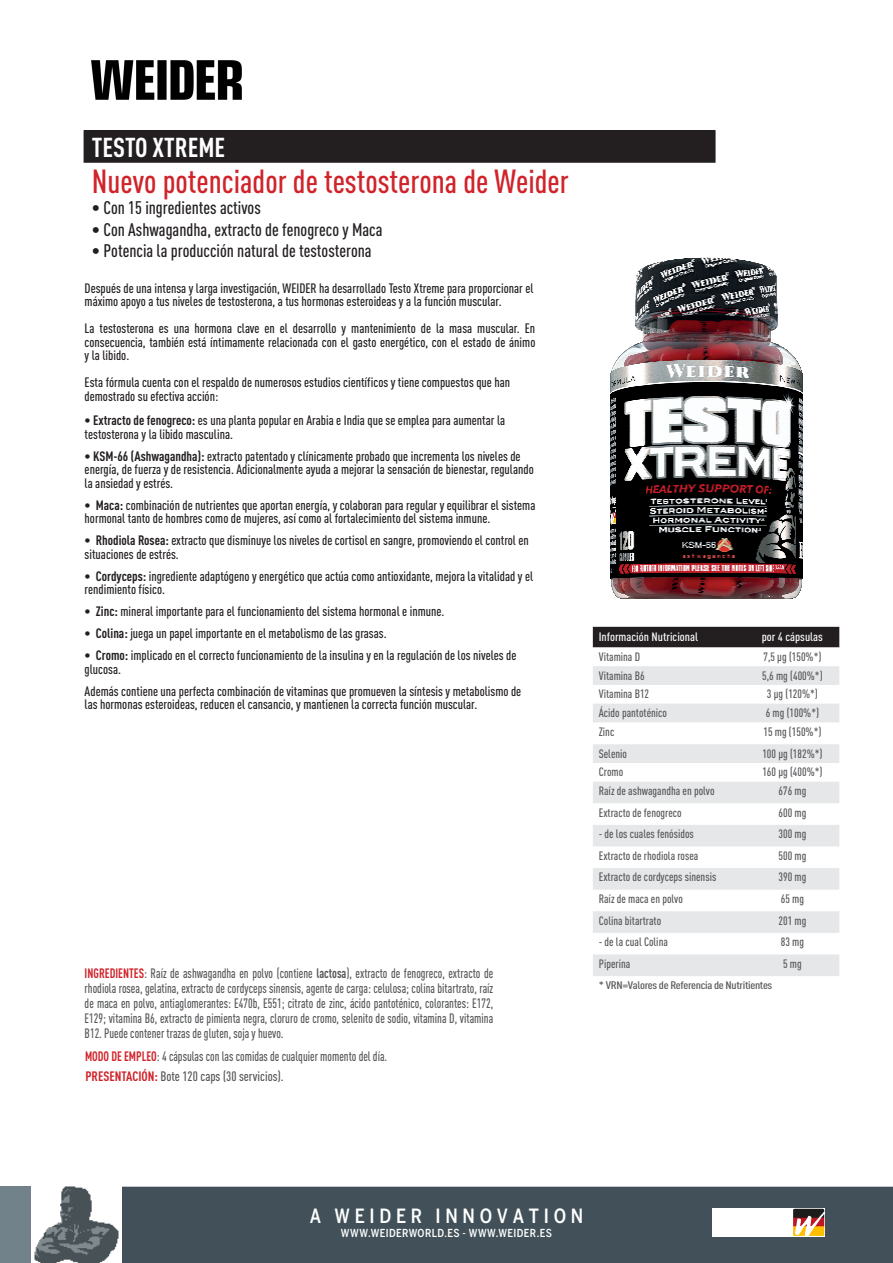
<style>
.page{position:relative;width:893px;height:1263px;background:#fff}
.page>*{position:absolute;margin:0;border:0;box-sizing:border-box;transform-origin:0 0}
.Resaltados{font:500 33px "DIN Cond";color:#d1232a}
.Resaltados-2{font:700 27px "DIN Cond";color:#fff}
.t1{font:500 condensed 19.5px "Benton Sans";letter-spacing:.24em;color:#fff}
.Resaltados-3{font:500 18px "DIN Cond";color:#231f20}
.Texto{font:500 13.5px/13.5px "DIN Cond";color:#231f20}
.t2{font:500 13.5px/15px "DIN Cond";color:#57585a;text-align:justify;scale:.9 1}
.t3{font:500 13.5px "DIN Cond";color:#57585a}
.t4{font:500 12px "DIN Cond";color:#57585a}
.t5{font:500 12px "DIN Cond";color:#fff;scale:1.1 1}
.t6{font:500 condensed 10.95px "Benton Sans";letter-spacing:.035em;color:#fff}
.t7{font:500 10.8px "DIN Cond";letter-spacing:-.025em;color:#57585a;scale:1.22 1}
.s1{font-weight:700}
.s2{font-weight:700;color:#d1232a}
</style>
<div class="page">
<div style="left:84px;top:131px;width:631px;height:31px;background:#231f20"></div>
<div style="left:84px;top:130px;width:632px;height:33px;border:2px solid #231f20"></div>
<img style="left:91px;top:60px;width:151px;height:39px">
<img style="left:611px;top:257px;width:191px;height:341px">
<div style="left:593px;top:627px;width:246px;height:20px;background:#231f20"></div>
<svg style="left:593px;top:666px;width:246px;height:310px;fill:#e6e7e9"></svg>
<div style="left:0;top:1187px;width:87px;height:76px;background:#72828a"></div>
<div style="left:122px;top:1187px;width:771px;height:76px;background:#425159"></div>
<img style="left:31px;top:1186px;width:88px;height:77px">
<img style="left:713px;top:1209px;width:111px;height:27px">
<p class="Resaltados-2" style="left:92px;top:131px;width:135px">TESTO XTREME</p>
<p class="Resaltados" style="left:92px;top:161px;width:478px">Nuevo potenciador de testosterona de Weider</p>
<p class="Resaltados-3" style="left:92px;top:197px;width:170px">• Con 15 ingredientes activos</p>
<p class="Resaltados-3" style="left:92px;top:219px;width:292px">• Con Ashwagandha, extracto de fenogreco y Maca</p>
<p class="Resaltados-3" style="left:92px;top:240px;width:281px">• Potencia la producción natural de testosterona</p>
<p class="Texto" style="left:85px;top:281px;width:450px">Después de una intensa y larga investigación, WEIDER ha desarrollado Testo Xtreme para proporcionar el</p>
<p class="Texto" style="left:85px;top:294px;width:418px">máximo apoyo a tus niveles de testosterona, a tus hormonas esteroideas y a la función muscular.</p>
<p class="Texto" style="left:85px;top:321px;width:452px;text-align:justify">La testosterona es una hormona clave en el desarrollo y mantenimiento de la masa muscular. En consecuencia, también está íntimamente relacionada con el gasto energético, con el estado de ánimo y la libido.</p>
<p class="Texto" style="left:85px;top:375px;width:427px">Esta fórmula cuenta con el respaldo de numerosos estudios científicos y tiene compuestos que han</p>
<p class="Texto" style="left:85px;top:389px;width:135px">demostrado su efectiva acción:</p>
<p class="Texto" style="left:85px;top:414px;width:422px">• <span class="s1">Extracto de fenogreco:</span> es una planta popular en Arabia e India que se emplea para aumentar la testosterona y la libido masculina.</p>
<p class="Texto" style="left:85px;top:449px;width:451px">• <span class="s1">KSM-66 (Ashwagandha):</span> extracto patentado y clínicamente probado que incrementa los niveles de energía, de fuerza y de resistencia. Adicionalmente ayuda a mejorar la sensación de bienestar, regulando la ansiedad y estrés.</p>
<p class="Texto" style="left:85px;top:498px;width:452px">• <span class="s1">Maca:</span> combinación de nutrientes que aportan energía, y colaboran para regular y equilibrar el sistema hormonal tanto de hombres como de mujeres, así como al fortalecimiento del sistema inmune.</p>
<p class="Texto" style="left:85px;top:534px;width:446px">• <span class="s1">Rhodiola Rosea:</span> extracto que disminuye los niveles de cortisol en sangre, promoviendo el control en situaciones de estrés.</p>
<p class="Texto" style="left:85px;top:569px;width:450px">• <span class="s1">Cordyceps:</span> ingrediente adaptógeno y energético que actúa como antioxidante, mejora la vitalidad y el rendimiento físico.</p>
<p class="Texto" style="left:85px;top:605px;width:361px">• <span class="s1">Zinc:</span> mineral importante para el funcionamiento del sistema hormonal e inmune.</p>
<p class="Texto" style="left:85px;top:627px;width:303px">• <span class="s1">Colina:</span> juega un papel importante en el metabolismo de las grasas.</p>
<p class="Texto" style="left:85px;top:649px;width:433px">• <span class="s1">Cromo:</span> implicado en el correcto funcionamiento de la insulina y en la regulación de los niveles de glucosa.</p>
<p class="Texto" style="left:85px;top:684px;width:438px">Además contiene una perfecta combinación de vitaminas que promueven la síntesis y metabolismo de las hormonas esteroideas, reducen el cansancio, y mantienen la correcta función muscular.</p>
<p class="t2" style="left:85px;top:966px;width:456px"><span class="s2">INGREDIENTES</span>: Raíz de ashwagandha en polvo (contiene <span class="s1">lactosa</span>), extracto de fenogreco, extracto de rhodiola rosea, gelatina, extracto de cordyceps sinensis, agente de carga: celulosa; colina bitartrato, raíz de maca en polvo, antiaglomerantes: E470b, E551; citrato de zinc, ácido pantoténico, colorantes: E172, E129; vitamina B6, extracto de pimienta negra, cloruro de cromo, selenito de sodio, vitamina D, vitamina B12. Puede contener trazas de gluten, soja y huevo.</p>
<p class="t3" style="left:85px;top:1068px;width:200px"><span class="s2">PRESENTACIÓN:</span> Bote 120 caps (30 servicios).</p>
<p class="t2" style="left:85px;top:1048px;width:337px"><span class="s2">MODO DE EMPLEO</span>: 4 cápsulas con las comidas de cualquier momento del día.</p>
<p class="t5" style="left:599px;top:630px;width:92px">Información Nutricional</p>
<p class="t5" style="left:762px;top:630px;width:57px">por 4 cápsulas</p>
<p class="t4" style="left:599px;top:649px;width:43px">Vitamina D</p>
<p class="t4" style="left:763px;top:649px;width:59px">7,5 µg (150%*)</p>
<p class="t4" style="left:599px;top:668px;width:47px">Vitamina B6</p>
<p class="t4" style="left:762px;top:668px;width:62px">5,6 mg (400%*)</p>
<p class="t4" style="left:599px;top:687px;width:52px">Vitamina B12</p>
<p class="t4" style="left:767px;top:687px;width:52px">3 µg (120%*)</p>
<p class="t4" style="left:599px;top:705px;width:70px">Ácido pantoténico</p>
<p class="t4" style="left:766px;top:705px;width:55px">6 mg (100%*)</p>
<p class="t4" style="left:599px;top:724px;width:17px">Zinc</p>
<p class="t4" style="left:763px;top:724px;width:59px">15 mg (150%*)</p>
<p class="t4" style="left:599px;top:746px;width:30px">Selenio</p>
<p class="t4" style="left:762px;top:746px;width:62px">100 µg (182%*)</p>
<p class="t4" style="left:599px;top:765px;width:26px">Cromo</p>
<p class="t4" style="left:762px;top:765px;width:62px">160 µg (400%*)</p>
<p class="t4" style="left:599px;top:784px;width:117px">Raíz de ashwagandha en polvo</p>
<p class="t4" style="left:778px;top:784px;width:29px">676 mg</p>
<p class="t4" style="left:599px;top:805px;width:84px">Extracto de fenogreco</p>
<p class="t4" style="left:778px;top:805px;width:29px">600 mg</p>
<p class="t4" style="left:599px;top:827px;width:97px">- de los cuales fenósidos</p>
<p class="t4" style="left:778px;top:827px;width:29px">300 mg</p>
<p class="t4" style="left:599px;top:848px;width:101px">Extracto de rhodiola rosea</p>
<p class="t4" style="left:778px;top:848px;width:29px">500 mg</p>
<p class="t4" style="left:599px;top:870px;width:119px">Extracto de cordyceps sinensis</p>
<p class="t4" style="left:778px;top:870px;width:29px">390 mg</p>
<p class="t4" style="left:599px;top:891px;width:86px">Raíz de maca en polvo</p>
<p class="t4" style="left:781px;top:891px;width:25px">65 mg</p>
<p class="t4" style="left:599px;top:913px;width:64px">Colina bitartrato</p>
<p class="t4" style="left:778px;top:913px;width:29px">201 mg</p>
<p class="t4" style="left:599px;top:935px;width:71px">- de la cual Colina</p>
<p class="t4" style="left:781px;top:935px;width:25px">83 mg</p>
<p class="t4" style="left:599px;top:956px;width:33px">Piperina</p>
<p class="t4" style="left:783px;top:956px;width:20px">5 mg</p>
<p class="t7" style="left:599px;top:979px;width:144px">* VRN=Valores de Referencia de Nutritientes</p>
<p class="t1" style="left:310px;top:1205px;width:275px">A WEIDER INNOVATION</p>
<p class="t6" style="left:341px;top:1227px;width:213px">WWW.WEIDERWORLD.ES - WWW.WEIDER.ES</p>
</div>
